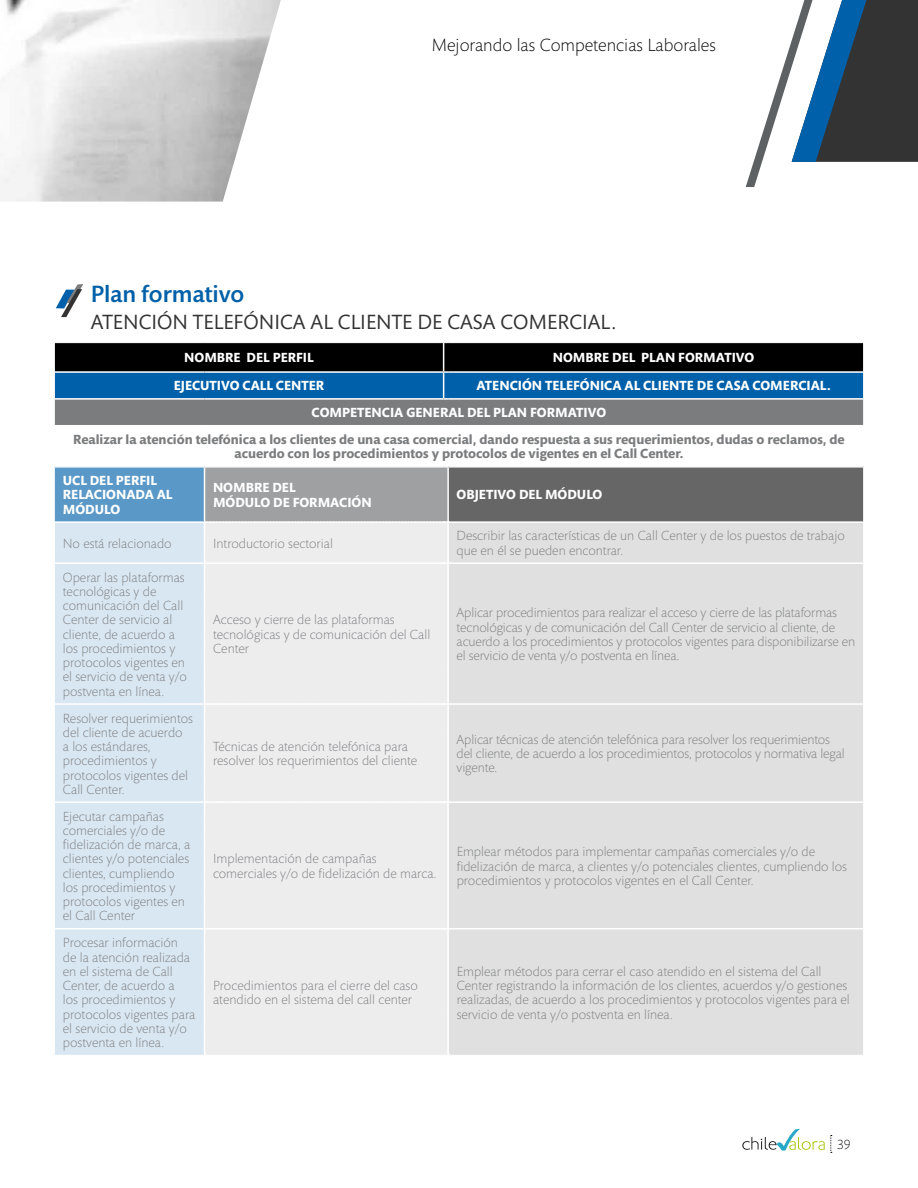
<style>
.page{position:relative;width:918px;height:1188px;background:#fff}
.page>*{position:absolute;margin:0;border:0;box-sizing:border-box;transform-origin:0 0}
.t1{font:500 24px "Mundo Sans Std";color:#0060a9}
.t2{font:21px "Mundo Sans Std";color:#333}
.t3{font:300 18px "Mundo Sans Std";color:#000}
.t4{font:300 13.5px/14.2px "Mundo Sans Std";color:#7b7c7e}
.t5{font:700 13.5px/14.2px "Mundo Sans Std";color:#fff}
.t6{font:700 13.5px/14.2px "Mundo Sans Std";color:#7b7c7e;text-align:center}
.t7{font:300 13.5px "Mundo Sans Std";color:#000}
</style>
<div class="page">
<img style="left:0;top:0;width:281px;height:202px">
<svg style="left:0;top:0;width:225px;height:162px"></svg>
<svg style="left:746px;top:0;width:172px;height:187px"></svg>
<svg style="left:742px;top:1129px;width:90px;height:24px"></svg>
<div style="left:54px;top:467px;width:151px;height:55px;background:#5998c7"></div>
<div style="left:205px;top:467px;width:243px;height:55px;background:#9fa0a2"></div>
<div style="left:448px;top:467px;width:416px;height:55px;background:#666"></div>
<div style="left:55px;top:523px;width:149px;height:532px;background:#d9e7f2"></div>
<div style="left:449px;top:523px;width:414px;height:532px;background:#e0e0e0"></div>
<hr style="left:55px;top:703px;width:149px;height:2px;background:#fff">
<hr style="left:449px;top:703px;width:414px;height:2px;background:#fff">
<hr style="left:55px;top:801px;width:149px;height:2px;background:#fff">
<hr style="left:449px;top:801px;width:414px;height:2px;background:#fff">
<hr style="left:55px;top:928px;width:149px;height:1px;background:#fff">
<hr style="left:449px;top:928px;width:414px;height:1px;background:#fff">
<hr style="left:55px;top:562px;width:149px;height:2px;background:#fff">
<svg style="left:54px;top:342px;width:810px;height:83px;background:#325067"></svg>
<hr style="left:449px;top:562px;width:414px;height:2px;background:#fff">
<hr style="left:55px;top:466px;width:150px;height:2px;background:#fff">
<hr style="left:54px;top:467px;width:1px;height:55px;background:#fff">
<hr style="left:205px;top:466px;width:239px;height:2px;background:#fff">
<hr style="left:204px;top:468px;width:1px;height:53px;background:#fff">
<hr style="left:448px;top:466px;width:415px;height:2px;background:#fff">
<hr style="left:447px;top:468px;width:2px;height:53px;background:#fff">
<hr style="left:55px;top:521px;width:149px;height:2px;background:#fff">
<hr style="left:863px;top:467px;width:1px;height:55px;background:#fff">
<hr style="left:447px;top:521px;width:416px;height:2px;background:#fff">
<div style="left:204px;top:521px;width:243px;height:534px;background:#ededee"></div>
<svg style="left:56px;top:284px;width:27px;height:33px"></svg>
<h3 class="t3" style="left:432px;top:35px;width:286px">Mejorando las Competencias Laborales</h3>
<h1 class="t1" style="left:91px;top:280px;width:155px">Plan formativo</h1>
<h2 class="t2" style="left:91px;top:310px;width:527px">ATENCIÓN TELEFÓNICA AL CLIENTE DE CASA COMERCIAL.</h2>
<p class="t5" style="left:184px;top:351px;width:42px">Nombre</p>
<p class="t5" style="left:247px;top:351px;width:9px">del</p>
<p class="t5" style="left:273px;top:351px;width:37px">perfil</p>
<p class="t5" style="left:553px;top:351px;width:42px">Nombre</p>
<p class="t5" style="left:612px;top:351px;width:9px">del</p>
<p class="t5" style="left:641px;top:351px;width:10px">plan</p>
<p class="t5" style="left:678px;top:351px;width:47px">formativo</p>
<p class="t5" style="left:174px;top:379px;width:152px">EJECUTIVO CALL CENTER</p>
<p class="t5" style="left:476px;top:379px;width:356px">ATENCIÓN TELEFÓNICA AL CLIENTE DE CASA COMERCIAL.</p>
<p class="t5" style="left:312px;top:406px;width:39px">Competencia</p>
<p class="t5" style="left:406px;top:406px;width:10px">general</p>
<p class="t5" style="left:467px;top:406px;width:9px">del</p>
<p class="t5" style="left:493px;top:406px;width:10px">plan</p>
<p class="t5" style="left:530px;top:406px;width:47px">formativo</p>
<p class="t6" style="left:73px;top:433px;width:773px">Realizar la atención telefónica a los clientes de una casa comercial, dando respuesta a sus requerimientos, dudas o reclamos, de acuerdo con los procedimientos y protocolos de vigentes en el Call Center.</p>
<p class="t5" style="left:63px;top:474px;width:36px">UCL del</p>
<p class="t5" style="left:116px;top:474px;width:37px">perfil</p>
<p class="t5" style="left:63px;top:488px;width:10px">relacionada</p>
<p class="t5" style="left:157px;top:488px;width:9px">al</p>
<p class="t5" style="left:63px;top:502px;width:50px">módulo</p>
<p class="t5" style="left:213px;top:481px;width:42px">Nombre</p>
<p class="t5" style="left:213px;top:481px;width:158px;text-indent:59px">del<br>módulo de formación</p>
<p class="t5" style="left:457px;top:488px;width:18px">Objetivo</p>
<p class="t5" style="left:519px;top:488px;width:9px">del</p>
<p class="t5" style="left:545px;top:488px;width:50px">módulo</p>
<p class="t4" style="left:63px;top:536px;width:110px">No está relacionado</p>
<p class="t4" style="left:213px;top:536px;width:121px">Introductorio sectorial</p>
<p class="t4" style="left:457px;top:529px;width:390px">Describir las características de un Call Center y de los puestos de trabajo que en él se pueden encontrar.</p>
<p class="t4" style="left:63px;top:570px;width:126px">Operar las plataformas tecnológicas y de comunicación del Call<br>Center de servicio al cliente, de acuerdo a los procedimientos y protocolos vigentes en el servicio de venta y/o postventa en línea.</p>
<p class="t4" style="left:213px;top:613px;width:219px">Acceso y cierre de las plataformas tecnológicas y de comunicación del Call<br>Center</p>
<p class="t4" style="left:457px;top:606px;width:400px">Aplicar procedimientos para realizar el acceso y cierre de las plataformas tecnológicas y de comunicación del Call Center de servicio al cliente, de acuerdo a los procedimientos y protocolos vigentes para disponibilizarse en el servicio de venta y/o postventa en línea.</p>
<p class="t4" style="left:63px;top:711px;width:132px">Resolver requerimientos del cliente de acuerdo<br>a los estándares, procedimientos y protocolos vigentes del<br>Call Center.</p>
<p class="t4" style="left:63px;top:809px;width:129px">Ejecutar campañas comerciales y/o de fidelización de marca, a clientes y/o potenciales clientes, cumpliendo los procedimientos y protocolos vigentes en el Call Center</p>
<p class="t4" style="left:63px;top:936px;width:134px">Procesar información<br>de la atención realizada en el sistema de Call<br>Center, de acuerdo a<br>los procedimientos y protocolos vigentes para el servicio de venta y/o postventa en línea.</p>
<p class="t4" style="left:213px;top:740px;width:206px">Técnicas de atención telefónica para resolver los requerimientos del cliente</p>
<p class="t4" style="left:457px;top:733px;width:390px">Aplicar técnicas de atención telefónica para resolver los requerimientos del cliente, de acuerdo a los procedimientos, protocolos y normativa legal vigente.</p>
<p class="t4" style="left:213px;top:852px;width:225px">Implementación de campañas comerciales y/o de fidelización de marca.</p>
<p class="t4" style="left:457px;top:845px;width:392px">Emplear métodos para implementar campañas comerciales y/o de fidelización de marca, a clientes y/o potenciales clientes, cumpliendo los procedimientos y protocolos vigentes en el Call Center.</p>
<p class="t4" style="left:213px;top:979px;width:206px">Procedimientos para el cierre del caso atendido en el sistema del call center</p>
<p class="t4" style="left:457px;top:965px;width:395px">Emplear métodos para cerrar el caso atendido en el sistema del Call Center registrando la información de los clientes, acuerdos y/o gestiones realizadas, de acuerdo a los procedimientos y protocolos vigentes para el servicio de venta y/o postventa en línea.</p>
<p class="t7" style="left:837px;top:1137px;width:15px">39</p>
</div>
